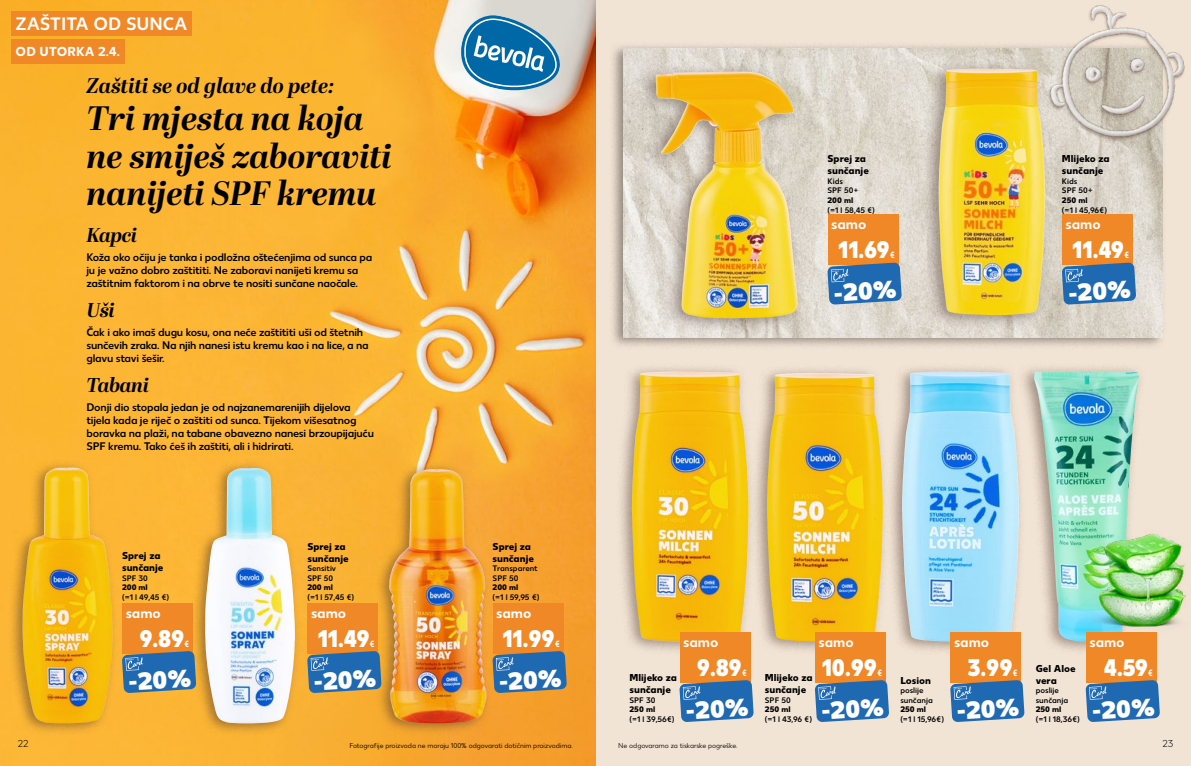
<style>
.page{position:relative;width:1191px;height:766px;background:#fff}
.page>*{position:absolute;margin:0;border:0;box-sizing:border-box;transform-origin:0 0}
.t1{font:italic 700 33.8px/37.2px "Abril Display";color:#000}
.t2{font:800 24.6px "Kaufland";color:#fff}
.t3{font:800 24px "Kaufland";color:#fff;scale:.89 1}
.t4{font:italic 700 21.1px "Abril Display";letter-spacing:-.005em;color:#000}
.t5{font:italic 700 20px "Abril Display";letter-spacing:-.02em;color:#000}
.t6{font:500 18px "Kaufland";letter-spacing:-.005em;color:#fff}
.t7{font:700 14px "Kaufland";letter-spacing:-.005em;color:#fff}
.t8{font:700 13px "Kaufland";letter-spacing:.01em;color:#fff}
.t9{font:500 11px/13.2px "Kaufland";letter-spacing:-.02em;color:#000}
.t10{font:10px/12px "Kaufland Bold+";color:#000}
.t11{font:300 10px "Kaufland";color:#000}
.t12{font:700 9px "Kaufland";color:#fff;scale:.89 1}
.t13{font:500 8px/9.6px "Kaufland";color:#000}
.t14{font:8px "Kaufland Bold+";color:#000}
.t15{font:7px "Kaufland";color:#000}
</style>
<div class="page">
<div style="left:595px;top:0;width:596px;height:765px;background:#f2e4d5"></div>
<img style="left:0;top:0;width:595px;height:765px">
<div style="left:885px;top:362px;width:140px;height:294px;background:#4c352b;opacity:.5"></div>
<img style="left:901px;top:371px;width:116px;height:270px">
<div style="left:1017px;top:362px;width:128px;height:294px;background:#4c352b;opacity:.5"></div>
<img style="left:1033px;top:371px;width:106px;height:270px">
<div style="left:615px;top:362px;width:140px;height:294px;background:#4c352b;opacity:.5"></div>
<img style="left:631px;top:371px;width:118px;height:270px">
<div style="left:750px;top:364px;width:139px;height:291px;background:#4c352b;opacity:.5"></div>
<img style="left:766px;top:373px;width:117px;height:268px">
<div style="left:609px;top:42px;width:557px;height:308px;background:#362c2a;opacity:.5"></div>
<img style="left:624px;top:48px;width:538px;height:289px">
<div style="left:191px;top:460px;width:109px;height:275px;background:#4c352b;opacity:.5"></div>
<img style="left:204px;top:468px;width:91px;height:255px">
<div style="left:920px;top:58px;width:132px;height:273px;background:#4c352b;opacity:.5"></div>
<img style="left:938px;top:69px;width:107px;height:246px">
<div style="left:637px;top:61px;width:168px;height:273px;background:#4c352b;opacity:.5"></div>
<img style="left:656px;top:71px;width:142px;height:247px">
<div style="left:679px;top:653px;width:71px;height:29px;background:#f18828"></div>
<div style="left:679px;top:632px;width:71px;height:21px;background:#f18828"></div>
<svg style="left:679px;top:679px;width:74px;height:43px;background:#4177ad"></svg>
<div style="left:815px;top:653px;width:71px;height:29px;background:#f18828"></div>
<div style="left:815px;top:632px;width:71px;height:21px;background:#f18828"></div>
<svg style="left:815px;top:680px;width:74px;height:42px;background:#3c76b0"></svg>
<div style="left:492px;top:624px;width:71px;height:29px;background:#f18828"></div>
<div style="left:492px;top:603px;width:71px;height:21px;background:#f18828"></div>
<svg style="left:492px;top:650px;width:75px;height:43px;background:#43729e"></svg>
<div style="left:307px;top:624px;width:71px;height:29px;background:#f18828"></div>
<div style="left:307px;top:603px;width:71px;height:21px;background:#f18828"></div>
<svg style="left:307px;top:651px;width:68px;height:42px;background:#3b72a5"></svg>
<div style="left:122px;top:624px;width:71px;height:29px;background:#f18828"></div>
<div style="left:122px;top:603px;width:71px;height:21px;background:#f18828"></div>
<svg style="left:122px;top:650px;width:74px;height:43px;background:#4173a1"></svg>
<div style="left:827px;top:236px;width:71px;height:29px;background:#f18828"></div>
<div style="left:827px;top:215px;width:71px;height:21px;background:#f18828"></div>
<svg style="left:827px;top:262px;width:74px;height:42px;background:#3b75ae"></svg>
<div style="left:1085px;top:653px;width:71px;height:29px;background:#f18828"></div>
<div style="left:1085px;top:632px;width:71px;height:21px;background:#f18828"></div>
<svg style="left:1085px;top:679px;width:75px;height:43px;background:#4378ad"></svg>
<div style="left:1062px;top:236px;width:70px;height:29px;background:#f18828"></div>
<div style="left:1062px;top:215px;width:70px;height:21px;background:#f18828"></div>
<svg style="left:1061px;top:262px;width:75px;height:42px;background:#3d76ae"></svg>
<div style="left:950px;top:653px;width:71px;height:29px;background:#f18828"></div>
<div style="left:950px;top:632px;width:71px;height:21px;background:#f18828"></div>
<svg style="left:950px;top:680px;width:74px;height:42px;background:#3c76b0"></svg>
<svg style="left:460px;top:15px;width:100px;height:76px;background:#5c9bbf"></svg>
<img style="left:1030px;top:5px;width:155px;height:152px">
<img style="left:1060px;top:512px;width:126px;height:130px">
<div style="left:8px;top:459px;width:110px;height:276px;background:#4c352b;opacity:.5"></div>
<img style="left:23px;top:467px;width:89px;height:256px">
<div style="left:375px;top:461px;width:117px;height:274px;background:#4c352b;opacity:.5"></div>
<img style="left:388px;top:469px;width:98px;height:254px">
<div style="left:11px;top:40px;width:114px;height:24px;background:#f18828"></div>
<div style="left:11px;top:11px;width:181px;height:24px;background:#f18828"></div>
<h3 class="t6" style="left:16px;top:13px;width:173px">ZAŠTITA OD SUNCA</h3>
<p class="t8" style="left:16px;top:44px;width:106px">OD UTORKA 2.4.</p>
<h3 class="t4" style="left:86px;top:71px;width:249px">Zaštiti se od glave do pete:</h3>
<h1 class="t1" style="left:86px;top:102px;width:306px">Tri mjesta na koja ne smiješ zaboraviti nanijeti SPF kremu</h1>
<h3 class="t5" style="left:86px;top:221px;width:52px">Kapci</h3>
<p class="t9" style="left:86px;top:251px;width:287px">Koža oko očiju je tanka i podložna oštećenjima od sunca pa ju je važno dobro zaštititi. Ne zaboravi nanijeti kremu sa zaštitnim faktorom i na obrve te nositi sunčane naočale.</p>
<h3 class="t5" style="left:86px;top:296px;width:30px">Uši</h3>
<p class="t9" style="left:86px;top:325px;width:284px">Čak i ako imaš dugu kosu, ona neće zaštititi uši od štetnih sunčevih zraka. Na njih nanesi istu kremu kao i na lice, a na glavu stavi šešir.</p>
<h3 class="t5" style="left:86px;top:370px;width:64px">Tabani</h3>
<p class="t9" style="left:86px;top:400px;width:289px">Donji dio stopala jedan je od najzanemarenijih dijelova tijela kada je riječ o zaštiti od sunca. Tijekom višesatnog boravka na plaži, na tabane obavezno nanesi brzoupijajuću SPF kremu. Tako ćeš ih zaštiti, ali i hidrirati.</p>
<p class="t10" style="left:827px;top:153px;width:43px">Sprej za sunčanje</p>
<p class="t13" style="left:827px;top:176px;width:32px">Kids<br>SPF 50+</p>
<p class="t14" style="left:827px;top:195px;width:27px">200 ml</p>
<p class="t13" style="left:827px;top:205px;width:49px">(=1 l 58,45 €)</p>
<h3 class="t3" style="left:838px;top:235px;width:59px">11.69</h3>
<p class="t12" style="left:889px;top:250px;width:7px">€</p>
<p class="t7" style="left:831px;top:216px;width:37px">samo</p>
<p class="t10" style="left:1062px;top:153px;width:49px">Mlijeko za sunčanje</p>
<p class="t13" style="left:1062px;top:176px;width:32px">Kids<br>SPF 50+</p>
<p class="t14" style="left:1062px;top:195px;width:27px">250 ml</p>
<p class="t13" style="left:1062px;top:205px;width:46px">(=1 l 45,96€)</p>
<h3 class="t3" style="left:1072px;top:235px;width:60px">11.49</h3>
<p class="t12" style="left:1124px;top:250px;width:7px">€</p>
<p class="t7" style="left:1065px;top:216px;width:37px">samo</p>
<h2 class="t2" style="left:833px;top:278px;width:64px;rotate:-3deg">-20%</h2>
<h2 class="t2" style="left:1067px;top:278px;width:64px;rotate:-3deg">-20%</h2>
<p class="t10" style="left:122px;top:549px;width:43px">Sprej za sunčanje</p>
<p class="t13" style="left:122px;top:573px;width:27px">SPF 30</p>
<p class="t14" style="left:122px;top:582px;width:27px">200 ml</p>
<p class="t13" style="left:122px;top:592px;width:49px">(=1 l 49,45 €)</p>
<p class="t10" style="left:307px;top:540px;width:43px">Sprej za sunčanje</p>
<p class="t13" style="left:307px;top:563px;width:30px">Sensitiv<br>SPF 50</p>
<p class="t14" style="left:307px;top:582px;width:27px">200 ml</p>
<p class="t13" style="left:307px;top:592px;width:48px">(=1 l 57,45 €)</p>
<p class="t10" style="left:492px;top:540px;width:43px">Sprej za sunčanje</p>
<p class="t13" style="left:492px;top:563px;width:46px">Transparent<br>SPF 50</p>
<p class="t14" style="left:492px;top:582px;width:27px">200 ml</p>
<p class="t13" style="left:492px;top:592px;width:48px">(=1 l 59,95 €)</p>
<p class="t7" style="left:126px;top:604px;width:37px">samo</p>
<p class="t7" style="left:311px;top:604px;width:37px">samo</p>
<p class="t7" style="left:496px;top:604px;width:37px">samo</p>
<h3 class="t3" style="left:139px;top:623px;width:52px">9.89</h3>
<p class="t12" style="left:184px;top:638px;width:7px">€</p>
<h3 class="t3" style="left:318px;top:623px;width:60px">11.49</h3>
<p class="t12" style="left:369px;top:638px;width:7px">€</p>
<h3 class="t3" style="left:502px;top:623px;width:60px">11.99</h3>
<p class="t12" style="left:555px;top:638px;width:7px">€</p>
<p class="t7" style="left:683px;top:633px;width:37px">samo</p>
<p class="t7" style="left:818px;top:633px;width:37px">samo</p>
<p class="t7" style="left:954px;top:633px;width:37px">samo</p>
<p class="t7" style="left:1089px;top:633px;width:37px">samo</p>
<h2 class="t2" style="left:128px;top:666px;width:64px;rotate:-3deg">-20%</h2>
<h2 class="t2" style="left:313px;top:666px;width:64px;rotate:-3deg">-20%</h2>
<h2 class="t2" style="left:498px;top:666px;width:64px;rotate:-3deg">-20%</h2>
<p class="t10" style="left:629px;top:671px;width:49px">Mlijeko za sunčanje</p>
<p class="t13" style="left:629px;top:695px;width:27px">SPF 30</p>
<p class="t14" style="left:629px;top:704px;width:27px">250 ml</p>
<p class="t13" style="left:629px;top:714px;width:47px">(=1 l 39,56€)</p>
<h3 class="t3" style="left:697px;top:652px;width:52px">9.89</h3>
<p class="t12" style="left:741px;top:667px;width:7px">€</p>
<h2 class="t2" style="left:685px;top:695px;width:64px;rotate:-3deg">-20%</h2>
<p class="t10" style="left:765px;top:671px;width:49px">Mlijeko za sunčanje</p>
<p class="t13" style="left:765px;top:695px;width:27px">SPF 50</p>
<p class="t14" style="left:765px;top:704px;width:27px">250 ml</p>
<p class="t13" style="left:765px;top:714px;width:49px">(=1 l 43,96 €)</p>
<h3 class="t3" style="left:821px;top:652px;width:64px">10.99</h3>
<p class="t12" style="left:877px;top:667px;width:7px">€</p>
<h2 class="t2" style="left:820px;top:695px;width:64px;rotate:-3deg">-20%</h2>
<p class="t10" style="left:900px;top:674px;width:32px">Losion</p>
<p class="t13" style="left:900px;top:685px;width:34px">poslije sunčanja</p>
<p class="t14" style="left:900px;top:704px;width:27px">250 ml</p>
<p class="t13" style="left:900px;top:714px;width:45px">(=1 l 15,96€)</p>
<h3 class="t3" style="left:967px;top:652px;width:52px">3.99</h3>
<p class="t12" style="left:1012px;top:667px;width:7px">€</p>
<h2 class="t2" style="left:955px;top:695px;width:64px;rotate:-3deg">-20%</h2>
<p class="t10" style="left:1035px;top:662px;width:42px">Gel Aloe vera</p>
<p class="t13" style="left:1035px;top:685px;width:34px">poslije sunčanja</p>
<p class="t14" style="left:1035px;top:704px;width:27px">250 ml</p>
<p class="t13" style="left:1035px;top:714px;width:45px">(=1 l 18,36€)</p>
<h3 class="t3" style="left:1103px;top:652px;width:51px">4.59</h3>
<p class="t12" style="left:1148px;top:667px;width:7px">€</p>
<h2 class="t2" style="left:1091px;top:695px;width:64px;rotate:-3deg">-20%</h2>
<p class="t11" style="left:18px;top:737px;width:12px">22</p>
<p class="t15" style="left:349px;top:741px;width:225px">Fotografije proizvoda ne moraju 100% odgovarati dotičnim proizvodima.</p>
<p class="t15" style="left:618px;top:741px;width:121px">Ne odgovaramo za tiskarske pogreške.</p>
<p class="t11" style="left:1162px;top:737px;width:12px">23</p>
</div>
